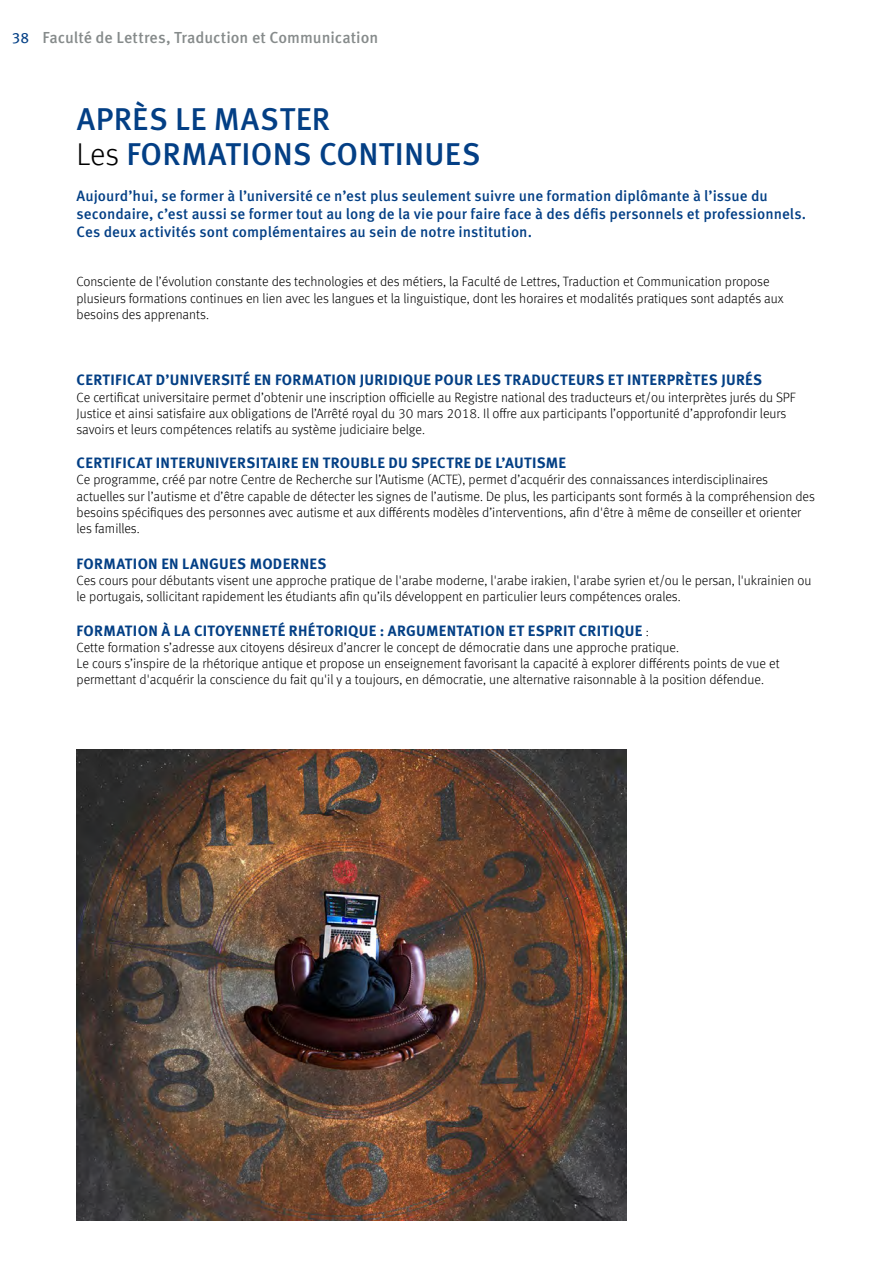
<style>
.page{position:relative;width:893px;height:1263px;background:#fff}
.page>*{position:absolute;margin:0;border:0;box-sizing:border-box;transform-origin:0 0}
.t1{font:500 31.5px/34.5px "Meta Pro";letter-spacing:.01em;color:#033f85}
.t2{font:500 15.9px "Meta Pro";color:#868b8b}
.t3{font:500 15px/18px "Meta Pro";letter-spacing:.005em;color:#033f85}
.t4{font:700 15px "Meta OT";letter-spacing:.02em;color:#033f85}
.t5{font:300 13.5px/16.2px "Meta Pro";color:#000}
.s1{font-family:"Meta OT";font-weight:400;font-size:15px;color:#033f85}
.s2{font-weight:300;color:#000}
.s3{font-family:"Meta Pro";font-weight:300;font-size:13.5px;color:#000}
</style>
<div class="page">
<img style="left:77px;top:750px;width:549px;height:470px">
<p class="t2" style="left:12px;top:25px;width:367px"><span class="s1">38</span> Faculté de Lettres, Traduction et Communication</p>
<h1 class="t1" style="left:77px;top:100px;width:405px">APRÈS LE MASTER<br><span class="s2">Les</span> FORMATIONS CONTINUES</h1>
<p class="t3" style="left:77px;top:185px;width:731px">Aujourd’hui, se former à l’université ce n’est plus seulement suivre une formation diplômante à l’issue du secondaire, c’est aussi se former tout au long de la vie pour faire face à des défis personnels et professionnels.<br>Ces deux activités sont complémentaires au sein de notre institution.</p>
<p class="t5" style="left:77px;top:273px;width:709px">Consciente de l’évolution constante des technologies et des métiers, la Faculté de Lettres, Traduction et Communication propose plusieurs formations continues en lien avec les langues et la linguistique, dont les horaires et modalités pratiques sont adaptés aux besoins des apprenants.</p>
<p class="t4" style="left:77px;top:371px;width:687px">CERTIFICAT D’UNIVERSITÉ EN FORMATION JURIDIQUE POUR LES TRADUCTEURS ET INTERPRÈTES JURÉS</p>
<p class="t5" style="left:77px;top:388px;width:721px">Ce certificat universitaire permet d’obtenir une inscription officielle au Registre national des traducteurs et/ou interprètes jurés du SPF<br>Justice et ainsi satisfaire aux obligations de l’Arrêté royal du 30 mars 2018. Il offre aux participants l’opportunité d’approfondir leurs savoirs et leurs compétences relatifs au système judiciaire belge.</p>
<p class="t4" style="left:77px;top:453px;width:491px">CERTIFICAT INTERUNIVERSITAIRE EN TROUBLE DU SPECTRE DE L’AUTISME</p>
<p class="t5" style="left:77px;top:471px;width:740px">Ce programme, créé par notre Centre de Recherche sur l’Autisme (ACTE), permet d’acquérir des connaissances interdisciplinaires actuelles sur l’autisme et d’être capable de détecter les signes de l’autisme. De plus, les participants sont formés à la compréhension des besoins spécifiques des personnes avec autisme et aux différents modèles d’interventions, afin d'être à même de conseiller et orienter les familles.</p>
<p class="t4" style="left:77px;top:554px;width:251px">FORMATION EN LANGUES MODERNES</p>
<p class="t5" style="left:77px;top:572px;width:736px">Ces cours pour débutants visent une approche pratique de l'arabe moderne, l'arabe irakien, l'arabe syrien et/ou le persan, l'ukrainien ou le portugais, sollicitant rapidement les étudiants afin qu’ils développent en particulier leurs compétences orales.</p>
<p class="t4" style="left:77px;top:621px;width:574px">FORMATION À LA CITOYENNETÉ RHÉTORIQUE : ARGUMENTATION ET ESPRIT CRITIQUE <span class="s3">:</span></p>
<p class="t5" style="left:77px;top:638px;width:705px">Cette formation s’adresse aux citoyens désireux d’ancrer le concept de démocratie dans une approche pratique.<br>Le cours s’inspire de la rhétorique antique et propose un enseignement favorisant la capacité à explorer différents points de vue et permettant d'acquérir la conscience du fait qu'il y a toujours, en démocratie, une alternative raisonnable à la position défendue.</p>
</div>
